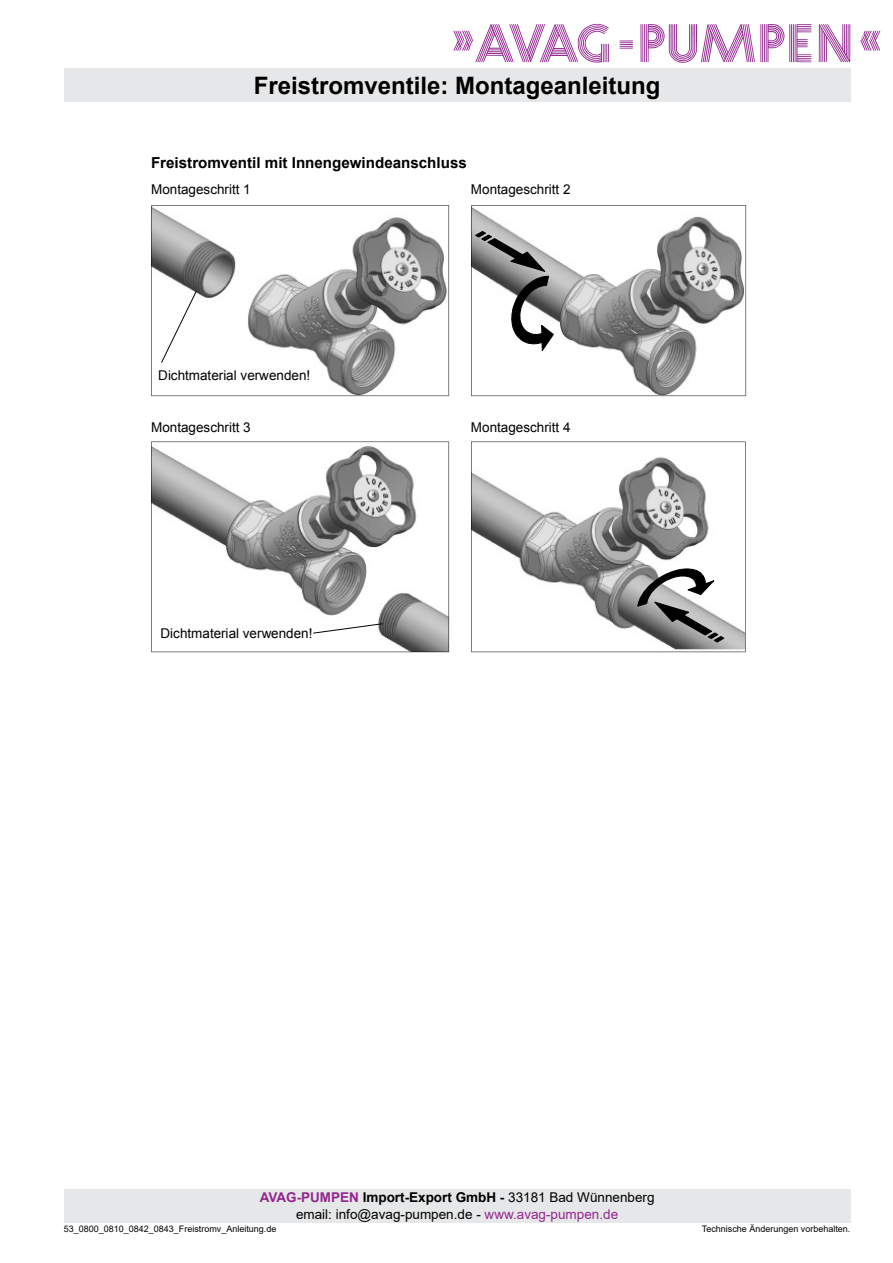
<style>
.page{position:relative;width:893px;height:1263px;background:#fff}
.page>*{position:absolute;margin:0;border:0;box-sizing:border-box;transform-origin:0 0}
.t1{font:700 24px "Arial";color:#000}
.t2{font:700 15.15px "Arial";color:#000}
.t3{font:13.5px/16.2px "Arial";color:#000;text-align:center}
.t4{font:9px "Arial";color:#000}
.s1{font-weight:700;color:#92278f}
.s2{font-weight:700}
.s3{color:#92278f}
</style>
<div class="page">
<div style="left:64px;top:68px;width:786px;height:34px;background:#e6e7e8"></div>
<div style="left:64px;top:1189px;width:786px;height:33px;background:#e6e7e8"></div>
<svg style="left:860px;top:31px;width:20px;height:20px"></svg>
<svg style="left:819px;top:24px;width:31px;height:38px"></svg>
<svg style="left:796px;top:24px;width:15px;height:38px"></svg>
<hr style="left:793px;top:24px;width:1px;height:38px;background:#92278f">
<hr style="left:791px;top:24px;width:1px;height:38px;background:#92278f">
<hr style="left:789px;top:24px;width:1px;height:38px;background:#92278f">
<hr style="left:795px;top:24px;width:1px;height:38px;background:#92278f">
<svg style="left:640px;top:24px;width:145px;height:39px"></svg>
<svg style="left:620px;top:40px;width:13px;height:9px"></svg>
<svg style="left:453px;top:24px;width:156px;height:39px"></svg>
<svg style="left:151px;top:205px;width:299px;height:192px"></svg>
<svg style="left:151px;top:442px;width:299px;height:211px"></svg>
<svg style="left:471px;top:442px;width:275px;height:211px"></svg>
<svg style="left:471px;top:205px;width:276px;height:192px"></svg>
<h1 class="t1" style="left:254px;top:68px;width:408px">Freistromventile: Montageanleitung</h1>
<p class="t2" style="left:151px;top:155px;width:317px">Freistromventil mit Innengewindeanschluss</p>
<p class="t3" style="left:151px;top:183px;width:101px">Montageschritt 1</p>
<p class="t3" style="left:471px;top:183px;width:101px">Montageschritt 2</p>
<p class="t3" style="left:158px;top:368px;width:153px">Dichtmaterial verwenden!</p>
<p class="t3" style="left:151px;top:420px;width:101px">Montageschritt 3</p>
<p class="t3" style="left:471px;top:420px;width:101px">Montageschritt 4</p>
<p class="t3" style="left:160px;top:626px;width:154px">Dichtmaterial verwenden!</p>
<p class="t3" style="left:260px;top:1189px;width:396px"><span class="s1">AVAG-PUMPEN</span> <span class="s2">Import-Export GmbH -</span> 33181 Bad Wünnenberg email: info@avag-pumpen.de - <span class="s3">www.avag-pumpen.de</span></p>
<p class="t4" style="left:64px;top:1222px;width:214px">53_0800_0810_0842_0843_Freistromv_Anleitung.de</p>
<p class="t4" style="left:702px;top:1222px;width:150px">Technische Änderungen vorbehalten.</p>
</div>
